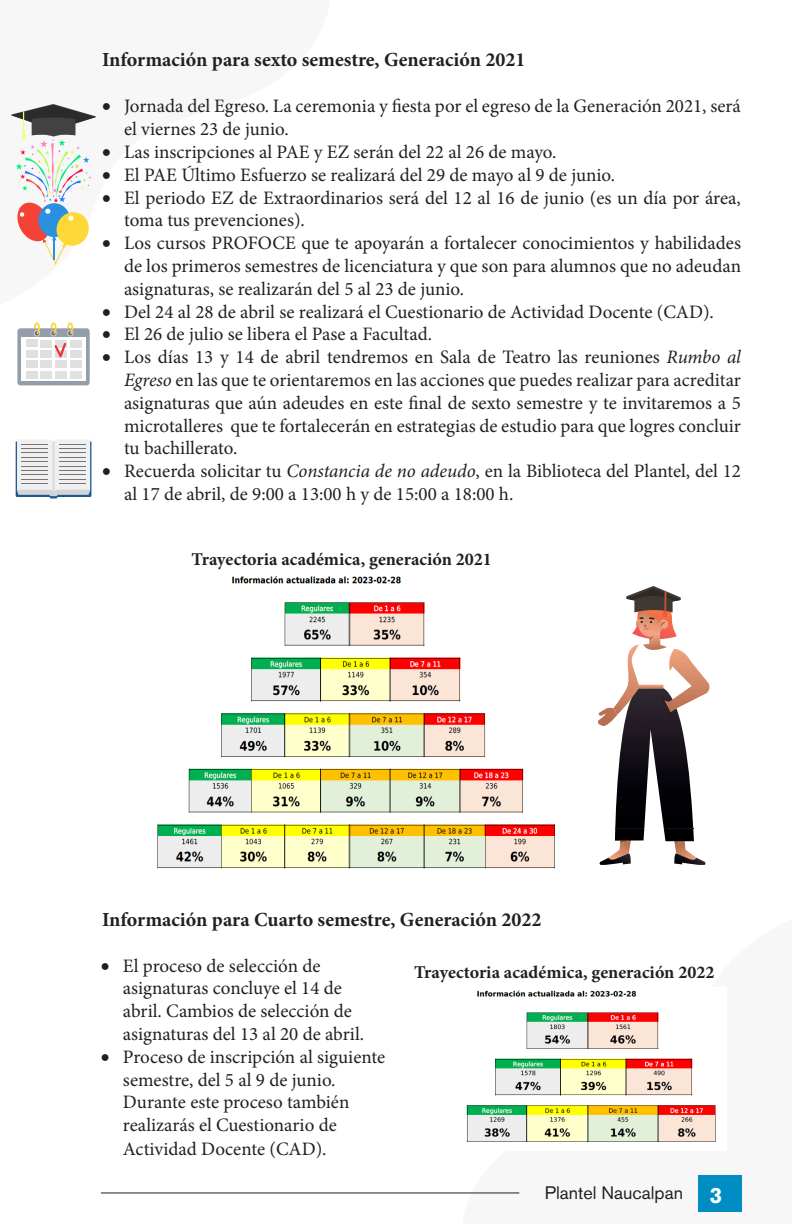
<style>
.page{position:relative;width:792px;height:1224px;background:#fff}
.page>*{position:absolute;margin:0;border:0;box-sizing:border-box;transform-origin:0 0}
.t1{font:700 22px "Akzidenz Grotesk BQ";color:#fff}
.t2{font:700 20px "Minion Pro";color:#231f20}
.t3{font:19px/22.8px "Minion Pro";color:#231f20}
.t4{font:700 18px "Minion Pro";color:#231f20}
.t5{font:18px "Akzidenz Grotesk BQ";color:#231f20}
.s1{font-style:italic}
</style>
<div class="page">
<hr style="left:101px;top:1193px;width:418px;height:1px;background:#231f20">
<div style="left:698px;top:1175px;width:44px;height:37px;background:#008dc4"></div>
<img style="left:157px;top:576px;width:398px;height:293px">
<img style="left:466px;top:990px;width:250px;height:152px">
<svg style="left:598px;top:586px;width:111px;height:279px"></svg>
<svg style="left:11px;top:104px;width:85px;height:161px"></svg>
<svg style="left:16px;top:440px;width:75px;height:58px"></svg>
<svg style="left:17px;top:322px;width:73px;height:63px"></svg>
<p class="t2" style="left:102px;top:45px;width:425px">Información para sexto semestre, Generación 2021</p>
<p class="t3" style="left:124px;top:95px;width:618px;text-indent:-22px">• Jornada del Egreso. La ceremonia y fiesta por el egreso de la Generación 2021, será el viernes 23 de junio.</p>
<p class="t3" style="left:102px;top:141px;width:456px">• Las inscripciones al PAE y EZ serán del 22 al 26 de mayo.</p>
<p class="t3" style="left:102px;top:163px;width:515px">• El PAE Último Esfuerzo se realizará del 29 de mayo al 9 de junio.</p>
<p class="t3" style="left:124px;top:186px;width:618px;text-indent:-22px">• El periodo EZ de Extraordinarios será del 12 al 16 de junio (es un día por área, toma tus prevenciones).</p>
<p class="t3" style="left:124px;top:232px;width:619px;text-align:justify;text-indent:-22px">• Los cursos PROFOCE que te apoyarán a fortalecer conocimientos y habilidades de los primeros semestres de licenciatura y que son para alumnos que no adeudan asignaturas, se realizarán del 5 al 23 de junio.</p>
<p class="t3" style="left:102px;top:300px;width:613px">• Del 24 al 28 de abril se realizará el Cuestionario de Actividad Docente (CAD).</p>
<p class="t3" style="left:102px;top:323px;width:331px">• El 26 de julio se libera el Pase a Facultad.</p>
<p class="t3" style="left:124px;top:346px;width:618px;text-align:justify;text-indent:-22px">• Los días 13 y 14 de abril tendremos en Sala de Teatro las reuniones <span class="s1">Rumbo al Egreso</span> en las que te orientaremos en las acciones que puedes realizar para acreditar asignaturas que aún adeudes en este final de sexto semestre y te invitaremos a 5 microtalleres que te fortalecerán en estrategias de estudio para que logres concluir tu bachillerato.</p>
<p class="t3" style="left:124px;top:460px;width:618px;text-indent:-22px">• Recuerda solicitar tu <span class="s1">Constancia de no adeudo</span>, en la Biblioteca del Plantel, del 12 al 17 de abril, de 9:00 a 13:00 h y de 15:00 a 18:00 h.</p>
<p class="t4" style="left:192px;top:547px;width:302px">Trayectoria académica, generación 2021</p>
<p class="t2" style="left:102px;top:906px;width:441px">Información para Cuarto semestre, Generación 2022</p>
<p class="t3" style="left:123px;top:954px;width:243px;text-indent:-22px">• El proceso de selección de asignaturas concluye el 14 de abril. Cambios de selección de asignaturas del 13 al 20 de abril.</p>
<p class="t3" style="left:123px;top:1045px;width:264px;text-indent:-22px">• Proceso de inscripción al siguiente semestre, del 5 al 9 de junio.<br>Durante este proceso también realizarás el Cuestionario de<br>Actividad Docente (CAD).</p>
<p class="t4" style="left:414px;top:959px;width:302px">Trayectoria académica, generación 2022</p>
<p class="t5" style="left:545px;top:1182px;width:140px">Plantel Naucalpan</p>
<p class="t1" style="left:710px;top:1182px;width:14px">3</p>
</div>
